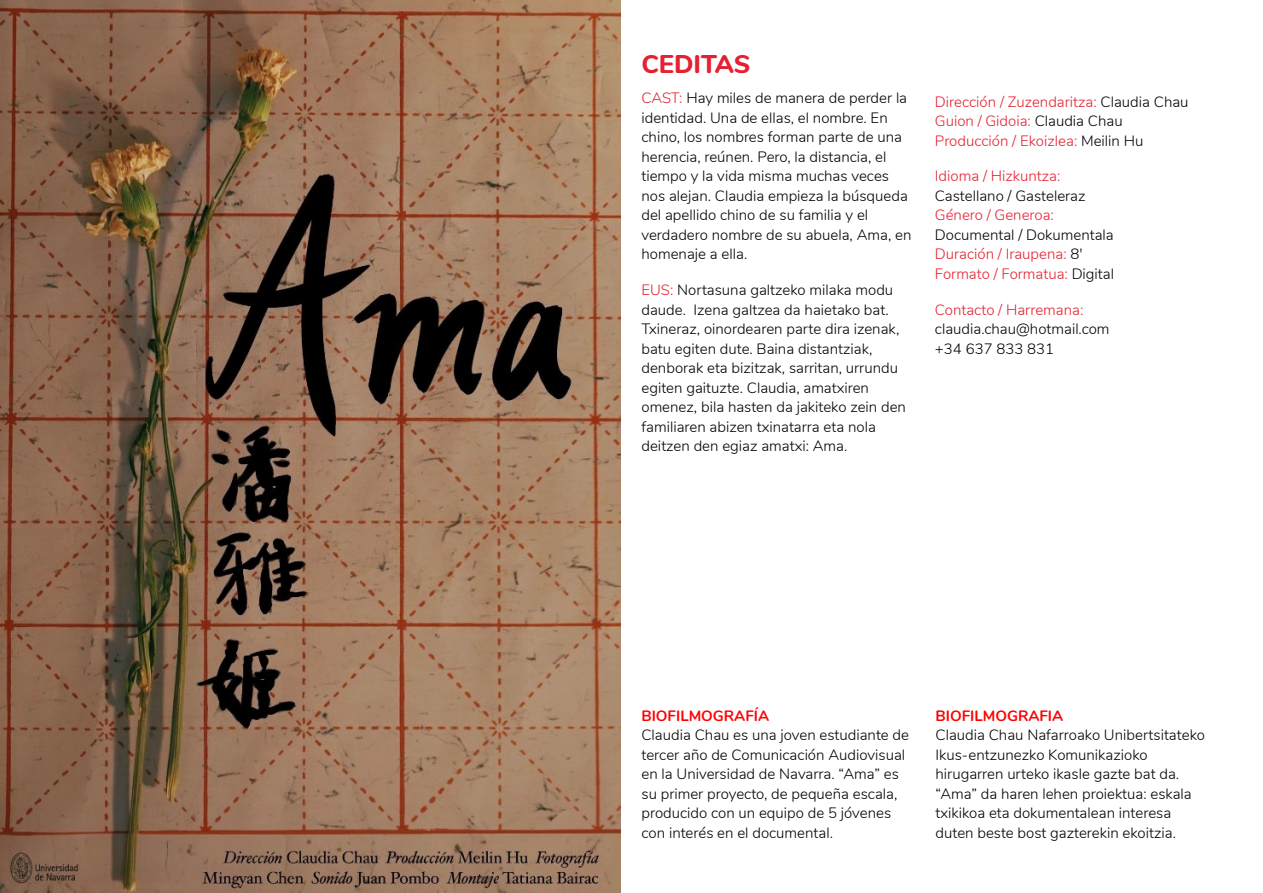
<style>
.page{position:relative;width:1263px;height:893px;background:#fff}
.page>*{position:absolute;margin:0;border:0;box-sizing:border-box;transform-origin:0 0}
.t1{font:800 25.65px "Nunito";color:#e52030}
.t2{font:300 15px/19.5px "Nunito";color:#000}
.t3{font:300 15px/19.5px "Nunito";color:#e52030}
.t4{font:700 15px "Nunito";color:#f00}
.s1{color:#e52030}
.s2{color:#000}
</style>
<div class="page">
<img style="left:0;top:0;width:621px;height:893px">
<h1 class="t1" style="left:641px;top:48px;width:110px">CEDITAS</h1>
<p class="t2" style="left:641px;top:89px;width:271px"><span class="s1">CAST:</span> Hay miles de manera de perder la identidad. Una de ellas, el nombre. En chino, los nombres forman parte de una herencia, reúnen. Pero, la distancia, el tiempo y la vida misma muchas veces nos alejan. Claudia empieza la búsqueda del apellido chino de su familia y el verdadero nombre de su abuela, Ama, en homenaje a ella.</p>
<p class="t2" style="left:641px;top:280px;width:266px"><span class="s1">EUS:</span> Nortasuna galtzeko milaka modu daude. Izena galtzea da haietako bat.<br>Txineraz, oinordearen parte dira izenak, batu egiten dute. Baina distantziak, denborak eta bizitzak, sarritan, urrundu egiten gaituzte. Claudia, amatxiren omenez, bila hasten da jakiteko zein den familiaren abizen txinatarra eta nola deitzen den egiaz amatxi: Ama.</p>
<p class="t3" style="left:935px;top:92px;width:255px">Dirección / Zuzendaritza: <span class="s2">Claudia Chau<br></span>Guion / Gidoia: <span class="s2">Claudia Chau<br></span>Producción / Ekoizlea: <span class="s2">Meilin Hu</span></p>
<p class="t3" style="left:935px;top:167px;width:127px">Idioma / Hizkuntza:</p>
<p class="t2" style="left:935px;top:186px;width:152px">Castellano / Gasteleraz</p>
<p class="t3" style="left:935px;top:206px;width:120px">Género / Generoa:</p>
<p class="t3" style="left:935px;top:225px;width:181px"><span class="s2">Documental / Dokumentala<br></span>Duración / Iraupena: <span class="s2">8'<br></span>Formato / Formatua: <span class="s2">Digital</span></p>
<p class="t3" style="left:935px;top:300px;width:150px">Contacto / Harremana:</p>
<p class="t2" style="left:935px;top:319px;width:176px">claudia.chau@hotmail.com +34 637 833 831</p>
<p class="t4" style="left:641px;top:705px;width:129px">BIOFILMOGRAFÍA</p>
<p class="t2" style="left:641px;top:725px;width:269px">Claudia Chau es una joven estudiante de tercer año de Comunicación Audiovisual en la Universidad de Navarra. “Ama” es su primer proyecto, de pequeña escala, producido con un equipo de 5 jóvenes con interés en el documental.</p>
<p class="t4" style="left:935px;top:705px;width:129px">BIOFILMOGRAFIA</p>
<p class="t2" style="left:935px;top:725px;width:271px">Claudia Chau Nafarroako Unibertsitateko Ikus-entzunezko Komunikazioko hirugarren urteko ikasle gazte bat da. “Ama” da haren lehen proiektua: eskala txikikoa eta dokumentalean interesa duten beste bost gazterekin ekoitzia.</p>
</div>
